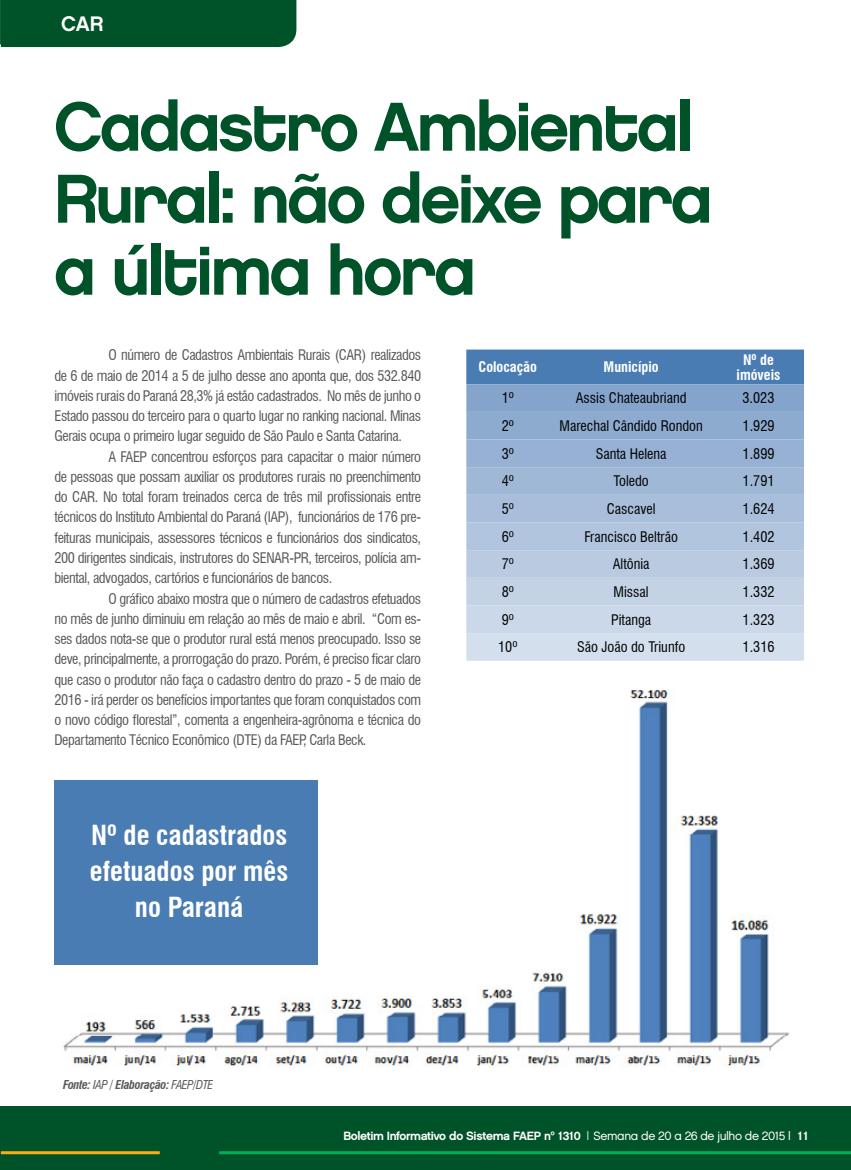
<style>
.page{position:relative;width:851px;height:1170px;background:#fff}
.page>*{position:absolute;margin:0;border:0;box-sizing:border-box;transform-origin:0 0}
.t1{font:69px/72px "Chalet New York Nineteen Eighty";letter-spacing:-.05em;color:#005229}
.t2{font:700 condensed 27px/36px "Swiss 721 BT";color:#fff;text-align:center}
.t3{font:21px "Chalet New York Nineteen Sixty";color:#fff}
.t4{font:condensed 14.25px/20.2px "Swiss 721 BT";letter-spacing:-.03em;color:#58585b;text-align:justify}
.t5{font:condensed 14.25px "Swiss 721 BT";color:#000}
.t6{font:700 condensed 14.25px/15px "Swiss 721 BT";color:#fff;text-align:center}
.t7{font:12px "Chalet New York Nineteen Sixty";letter-spacing:-.03em;color:#fff}
.t8{font:italic 700 condensed 12px "Swiss 721 BT";letter-spacing:-.03em;color:#58585b}
.s1{font-weight:400}
.s2{font-family:"Chalet London Nineteen Eighty"}
</style>
<div class="page">
<div style="left:0;top:1106px;width:850px;height:63px;background:#005229"></div>
<hr style="left:1px;top:1151px;width:159px;height:3px;background:#fbac17">
<hr style="left:219px;top:1151px;width:631px;height:3px;background:#00b055">
<img style="left:54px;top:689px;width:735px;height:379px">
<div style="left:54px;top:780px;width:264px;height:184px;background:#4a7cb4"></div>
<svg style="left:466px;top:349px;width:337px;height:311px;background:#a1bad7"></svg>
<div style="left:0;top:0;width:296px;height:47px;background:#005229"></div>
<h3 class="t3" style="left:61px;top:11px;width:44px">CAR</h3>
<h1 class="t1" style="left:54px;top:90px;width:661px">Cadastro Ambiental<br>Rural: não deixe para a última hora</h1>
<p class="t4" style="left:54px;top:345px;width:368px;text-indent:54px">O número de Cadastros Ambientais Rurais (CAR) realizados de 6 de maio de 2014 a 5 de julho desse ano aponta que, dos 532.840 imóveis rurais do Paraná 28,3% já estão cadastrados. No mês de junho o Estado passou do terceiro para o quarto lugar no ranking nacional. Minas Gerais ocupa o primeiro lugar seguido de São Paulo e Santa Catarina.</p>
<p class="t4" style="left:54px;top:446px;width:368px;text-indent:54px">A FAEP concentrou esforços para capacitar o maior número de pessoas que possam auxiliar os produtores rurais no preenchimento do CAR. No total foram treinados cerca de três mil profissionais entre técnicos do Instituto Ambiental do Paraná (IAP), funcionários de 176 pre&shy;feituras municipais, assessores técnicos e funcionários dos sindicatos, 200 dirigentes sindicais, instrutores do SENAR-PR, terceiros, polícia am&shy;biental, advogados, cartórios e funcionários de bancos.</p>
<p class="t4" style="left:54px;top:588px;width:368px;text-indent:54px">O gráfico abaixo mostra que o número de cadastros efetuados no mês de junho diminuiu em relação ao mês de maio e abril. “Com es&shy;ses dados nota-se que o produtor rural está menos preocupado. Isso se deve, principalmente, a prorrogação do prazo. Porém, é preciso ficar claro que caso o produtor não faça o cadastro dentro do prazo - 5 de maio de 2016 - irá perder os benefícios importantes que foram conquistados com o novo código florestal”, comenta a engenheira-agrônoma e técnica do Departamento Técnico Econômico (DTE) da FAEP, Carla Beck.</p>
<h2 class="t2" style="left:90px;top:817px;width:200px">Nº de cadastrados efetuados por mês no Paraná</h2>
<p class="t6" style="left:478px;top:359px;width:60px">Colocação</p>
<p class="t6" style="left:603px;top:359px;width:57px">Município</p>
<p class="t6" style="left:736px;top:352px;width:45px">Nº de imóveis</p>
<p class="t5" style="left:501px;top:390px;width:14px">1º</p>
<p class="t5" style="left:575px;top:390px;width:112px">Assis Chateaubriand</p>
<p class="t5" style="left:742px;top:390px;width:33px">3.023</p>
<p class="t5" style="left:501px;top:417px;width:14px">2º</p>
<p class="t5" style="left:559px;top:417px;width:145px">Marechal Cândido Rondon</p>
<p class="t5" style="left:742px;top:417px;width:33px">1.929</p>
<p class="t5" style="left:501px;top:445px;width:14px">3º</p>
<p class="t5" style="left:595px;top:445px;width:72px">Santa Helena</p>
<p class="t5" style="left:742px;top:445px;width:33px">1.899</p>
<p class="t5" style="left:501px;top:472px;width:14px">4º</p>
<p class="t5" style="left:613px;top:472px;width:37px">Toledo</p>
<p class="t5" style="left:742px;top:472px;width:33px">1.791</p>
<p class="t5" style="left:501px;top:500px;width:14px">5º</p>
<p class="t5" style="left:606px;top:500px;width:50px">Cascavel</p>
<p class="t5" style="left:742px;top:500px;width:33px">1.624</p>
<p class="t5" style="left:501px;top:528px;width:14px">6º</p>
<p class="t5" style="left:584px;top:528px;width:95px">Francisco Beltrão</p>
<p class="t5" style="left:742px;top:528px;width:33px">1.402</p>
<p class="t5" style="left:501px;top:555px;width:14px">7º</p>
<p class="t5" style="left:612px;top:555px;width:38px">Altônia</p>
<p class="t5" style="left:742px;top:555px;width:33px">1.369</p>
<p class="t5" style="left:501px;top:583px;width:14px">8º</p>
<p class="t5" style="left:613px;top:583px;width:37px">Missal</p>
<p class="t5" style="left:742px;top:583px;width:33px">1.332</p>
<p class="t5" style="left:501px;top:611px;width:14px">9º</p>
<p class="t5" style="left:611px;top:611px;width:42px">Pitanga</p>
<p class="t5" style="left:742px;top:611px;width:33px">1.323</p>
<p class="t5" style="left:498px;top:638px;width:21px">10º</p>
<p class="t5" style="left:577px;top:638px;width:110px">São João do Triunfo</p>
<p class="t5" style="left:742px;top:638px;width:33px">1.316</p>
<p class="t8" style="left:63px;top:1077px;width:152px">Fonte: <span class="s1">IAP /</span> Elaboração: <span class="s1">FAEP/DTE</span></p>
<p class="t7" style="left:343px;top:1128px;width:466px">Boletim Informativo do Sistema FAEP nº 1310 | <span class="s2">Semana de 20 a 26 de julho de 2015 |</span> 11</p>
</div>
